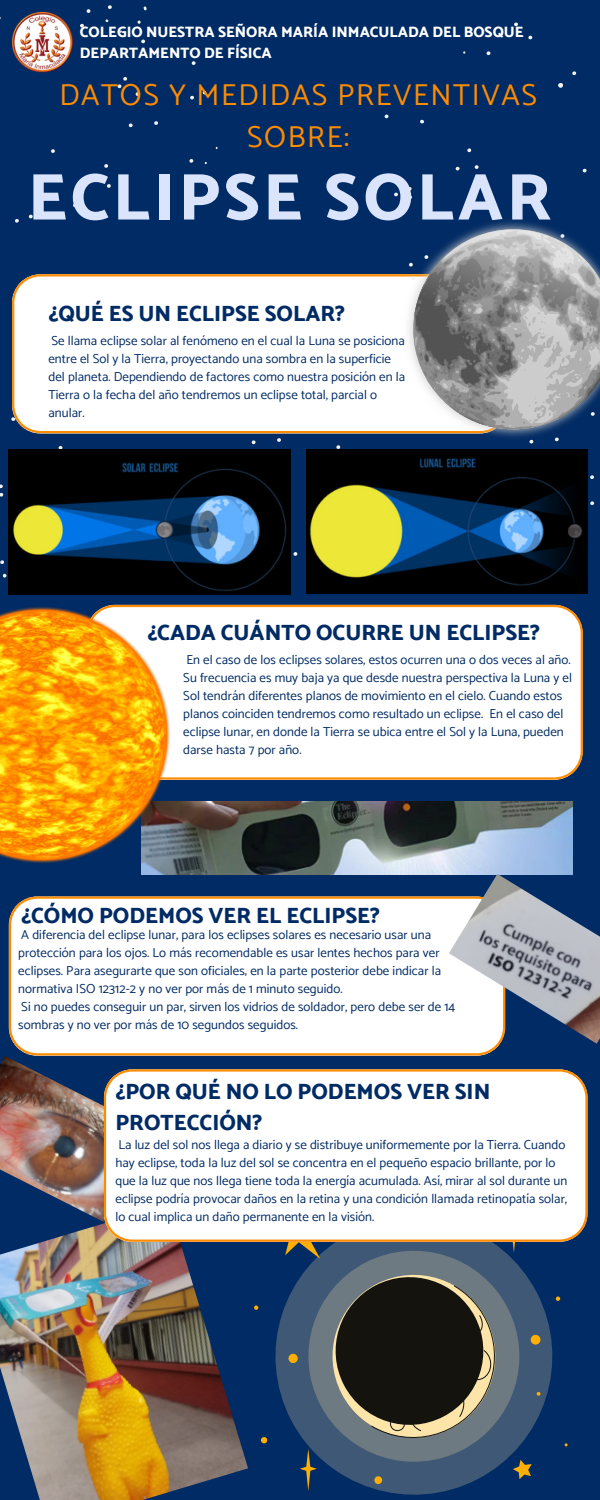
<style>
.page{position:relative;width:600px;height:1500px;background:#012b64}
.page>*{position:absolute;margin:0;border:0;box-sizing:border-box;transform-origin:0 0}
.t1{font:800 66.4px "Catamaran";letter-spacing:.055em;color:#dae4fd}
.t2{font:30.2px/42px "Catamaran";letter-spacing:.055em;color:#ff8c00;text-align:center}
.t3{font:800 22px/30.8px "Catamaran";color:#012b64}
.t4{font:800 15px "Catamaran";color:#fff}
.t5{font:13px/18px "Catamaran";letter-spacing:.005em;color:#012b64}
</style>
<div class="page">
<img style="left:0;top:1056px;width:104px;height:148px">
<svg style="left:384px;top:1300px;width:169px;height:195px"></svg>
<svg style="left:556px;top:1296px;width:4px;height:5px"></svg>
<svg style="left:254px;top:1242px;width:286px;height:249px"></svg>
<div style="left:288px;top:1354px;width:10px;height:9px;background:#ffaf02;border-radius:50%"></div>
<div style="left:531px;top:1335px;width:9px;height:10px;background:#ffaf02;border-radius:50%"></div>
<img style="left:0;top:1204px;width:248px;height:296px">
<svg style="left:0;top:417px;width:356px;height:178px"></svg>
<div style="left:12px;top:274px;width:385px;height:159px;background:#fff"></div>
<svg style="left:0;top:5px;width:233px;height:278px"></svg>
<svg style="left:348px;top:22px;width:239px;height:281px"></svg>
<div style="left:107px;top:605px;width:476px;height:175px;background:#fff"></div>
<div style="left:9px;top:896px;width:491px;height:159px;background:#fff"></div>
<div style="left:104px;top:1069px;width:484px;height:173px;background:#fff"></div>
<img style="left:12px;top:13px;width:60px;height:60px">
<img style="left:397px;top:214px;width:190px;height:230px">
<svg style="left:413px;top:229px;width:187px;height:200px;background:#91959b"></svg>
<img style="left:9px;top:449px;width:281px;height:145px">
<img style="left:306px;top:450px;width:282px;height:144px">
<img style="left:141px;top:802px;width:431px;height:72px">
<img style="left:0;top:606px;width:171px;height:258px">
<img style="left:449px;top:874px;width:151px;height:170px">
<p class="t4" style="left:80px;top:23px;width:445px">COLEGIO NUESTRA SEÑORA MARÍA INMACULADA DEL BOSQUE</p>
<p class="t4" style="left:80px;top:44px;width:193px">DEPARTAMENTO DE FÍSICA</p>
<p class="t2" style="left:59px;top:74px;width:479px">DATOS Y MEDIDAS PREVENTIVAS<br>SOBRE:</p>
<p class="t1" style="left:28px;top:158px;width:525px">ECLIPSE SOLAR</p>
<p class="t3" style="left:48px;top:298px;width:298px">¿QUÉ ES UN ECLIPSE SOLAR?</p>
<p class="t5" style="left:48px;top:331px;width:358px">Se llama eclipse solar al fenómeno en el cual la Luna se posiciona entre el Sol y la Tierra, proyectando una sombra en la superficie del planeta. Dependiendo de factores como nuestra posición en la Tierra o la fecha del año tendremos un eclipse total, parcial o anular.</p>
<p class="t3" style="left:147px;top:617px;width:394px">¿CADA CUÁNTO OCURRE UN ECLIPSE?</p>
<p class="t5" style="left:183px;top:650px;width:390px">En el caso de los eclipses solares, estos ocurren una o dos veces al año.<br>Su frecuencia es muy baja ya que desde nuestra perspectiva la Luna y el Sol tendrán diferentes planos de movimiento en el cielo. Cuando estos planos coinciden tendremos como resultado un eclipse. En el caso del eclipse lunar, en donde la Tierra se ubica entre el Sol y la Luna, pueden darse hasta 7 por año.</p>
<p class="t3" style="left:21px;top:900px;width:360px">¿CÓMO PODEMOS VER EL ECLIPSE?</p>
<p class="t5" style="left:18px;top:926px;width:424px">A diferencia del eclipse lunar, para los eclipses solares es necesario usar una protección para los ojos. Lo más recomendable es usar lentes hechos para ver eclipses. Para asegurarte que son oficiales; en la parte posterior debe indicar la normativa ISO 12312-2 y no ver por más de 1 minuto seguido.</p>
<p class="t5" style="left:18px;top:998px;width:439px">Si no puedes conseguir un par, sirven los vidrios de soldador, pero debe ser de 14 sombras y no ver por más de 10 segundos seguidos.</p>
<p class="t3" style="left:115px;top:1076px;width:376px">¿POR QUÉ NO LO PODEMOS VER SIN<br>PROTECCIÓN?</p>
<p class="t5" style="left:115px;top:1136px;width:453px">La luz del sol nos llega a diario y se distribuye uniformemente por la Tierra. Cuando hay eclipse, toda la luz del sol se concentra en el pequeño espacio brillante, por lo que la luz que nos llega tiene toda la energía acumulada. Así, mirar al sol durante un eclipse podría provocar daños en la retina y una condición llamada retinopatía solar, lo cual implica un daño permanente en la visión.</p>
</div>
